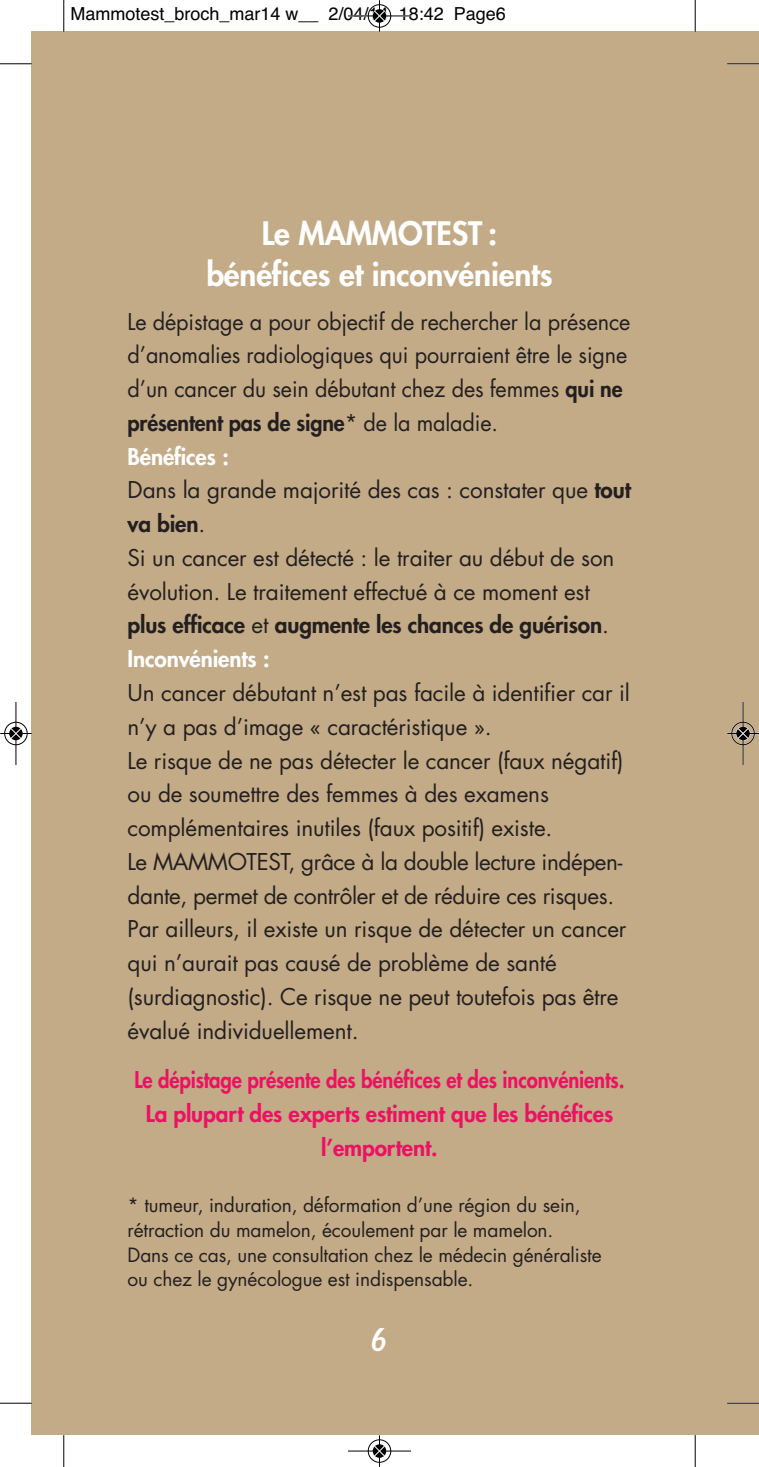
<style>
.page{position:relative;width:759px;height:1467px;background:#fff}
.page>*{position:absolute;margin:0;border:0;box-sizing:border-box;transform-origin:0 0}
.t1{font:800 31.5px/40.5px "Futura";letter-spacing:-.005em;color:#fff;text-align:center}
.t2{font:31.5px "Freehand 521 BT Regular C";color:#fff}
.t3{font:22.5px/33.8px "Futura";letter-spacing:-.005em;color:#231f20}
.t4{font:22.5px/33.8px "Futura";letter-spacing:-.005em;color:#231f20;scale:.96 1}
.t5{font:800 22.5px/33.8px "Futura";letter-spacing:-.005em;color:#ec1163;text-align:center;scale:.9 1}
.t6{font:19.12px/24.8px "Futura";letter-spacing:-.005em;color:#231f20}
.t7{font:18px "Helvetica";color:#000}
.s1{font-weight:800}
.s2{font-weight:800;color:#fff}
</style>
<div class="page">
<div style="left:32px;top:32px;width:727px;height:1403px;background:#c3ab87"></div>
<hr style="left:727px;top:1402px;width:32px;height:2px;background:#fff">
<hr style="left:63px;top:0;width:1px;height:32px;background:#000">
<hr style="left:0;top:63px;width:32px;height:1px;background:#000">
<hr style="left:695px;top:0;width:1px;height:32px;background:#000">
<hr style="left:727px;top:63px;width:32px;height:1px;background:#000">
<hr style="left:63px;top:1435px;width:1px;height:32px;background:#000">
<hr style="left:0;top:1403px;width:32px;height:1px;background:#000">
<hr style="left:695px;top:1435px;width:1px;height:32px;background:#000">
<hr style="left:727px;top:1403px;width:32px;height:1px;background:#000">
<div style="left:368px;top:4px;width:23px;height:24px;border:1px solid #fff;border-radius:50%"></div>
<div style="left:372px;top:9px;width:15px;height:14px;background:#bfbfbf;border-radius:50%"></div>
<hr style="left:348px;top:16px;width:63px;height:1px;background:#000">
<hr style="left:379px;top:0;width:1px;height:32px;background:#000">
<div style="left:368px;top:4px;width:23px;height:23px;border:1px solid #000;border-radius:50%"></div>
<svg style="left:373px;top:9px;width:13px;height:14px"></svg>
<svg style="left:374px;top:10px;width:11px;height:12px"></svg>
<div style="left:368px;top:1439px;width:23px;height:24px;border:1px solid #fff;border-radius:50%"></div>
<div style="left:372px;top:1444px;width:15px;height:14px;background:#bebebe;border-radius:50%"></div>
<hr style="left:348px;top:1451px;width:63px;height:1px;background:#000">
<hr style="left:379px;top:1435px;width:1px;height:32px;background:#000">
<div style="left:368px;top:1440px;width:23px;height:22px;border:1px solid #000;border-radius:50%"></div>
<svg style="left:373px;top:1444px;width:13px;height:14px"></svg>
<svg style="left:374px;top:1445px;width:11px;height:12px"></svg>
<div style="left:4px;top:722px;width:24px;height:23px;border:1px solid #fff;border-radius:50%"></div>
<div style="left:9px;top:726px;width:14px;height:15px;background:#bfbfbf;border-radius:50%"></div>
<hr style="left:16px;top:702px;width:1px;height:63px;background:#000">
<hr style="left:0;top:733px;width:32px;height:1px;background:#000">
<div style="left:4px;top:722px;width:23px;height:23px;border:1px solid #000;border-radius:50%"></div>
<svg style="left:9px;top:727px;width:14px;height:13px"></svg>
<svg style="left:10px;top:728px;width:12px;height:11px"></svg>
<hr style="left:742px;top:702px;width:2px;height:63px;background:#fff">
<div style="left:731px;top:722px;width:24px;height:23px;border:1px solid #fff;border-radius:50%"></div>
<div style="left:736px;top:726px;width:14px;height:15px;background:#b2ada7;border-radius:50%"></div>
<hr style="left:743px;top:702px;width:1px;height:63px;background:#000">
<hr style="left:727px;top:733px;width:32px;height:1px;background:#000">
<div style="left:732px;top:722px;width:23px;height:23px;border:1px solid #000;border-radius:50%"></div>
<svg style="left:736px;top:727px;width:14px;height:13px"></svg>
<svg style="left:737px;top:728px;width:12px;height:11px"></svg>
<p class="t7" style="left:71px;top:7px;width:437px">Mammotest_broch_mar14 w__ 2/04/14 18:42 Page6</p>
<h1 class="t1" style="left:206px;top:216px;width:348px">Le MAMMOTEST : bénéfices et inconvénients</h1>
<p class="t4" style="left:128px;top:306px;width:526px">Le dépistage a pour objectif de rechercher la présence d’anomalies radiologiques qui pourraient être le signe d’un cancer du sein débutant chez des femmes <span class="s1">qui ne présentent pas de signe</span>* de la maladie.<br><span class="s2">Bénéfices :<br></span>Dans la grande majorité des cas : constater que <span class="s1">tout va bien</span>.<br>Si un cancer est détecté : le traiter au début de son évolution. Le traitement effectué à ce moment est <span class="s1">plus efficace</span> et <span class="s1">augmente les chances de guérison</span>.<br><span class="s2">Inconvénients :</span></p>
<p class="t3" style="left:128px;top:678px;width:504px">Un cancer débutant n’est pas facile à identifier car il n’y a pas d’image « caractéristique ».<br>Le risque de ne pas détecter le cancer (faux négatif) ou de soumettre des femmes à des examens complémentaires inutiles (faux positif) existe.<br>Le MAMMOTEST, grâce à la double lecture indépen - dante, permet de contrôler et de réduire ces risques.<br>Par ailleurs, il existe un risque de détecter un cancer qui n’aurait pas causé de problème de santé (surdiagnostic). Ce risque ne peut toutefois pas être évalué individuellement.</p>
<p class="t5" style="left:134px;top:1064px;width:546px">Le dépistage présente des bénéfices et des inconvénients.<br>La plupart des experts estiment que les bénéfices l’emportent.</p>
<p class="t6" style="left:128px;top:1194px;width:476px">* tumeur, induration, déformation d’une région du sein, rétraction du mamelon, écoulement par le mamelon.<br>Dans ce cas, une consultation chez le médecin généraliste ou chez le gynécologue est indispensable.</p>
<h1 class="t2" style="left:371px;top:1327px;width:18px">6</h1>
</div>
